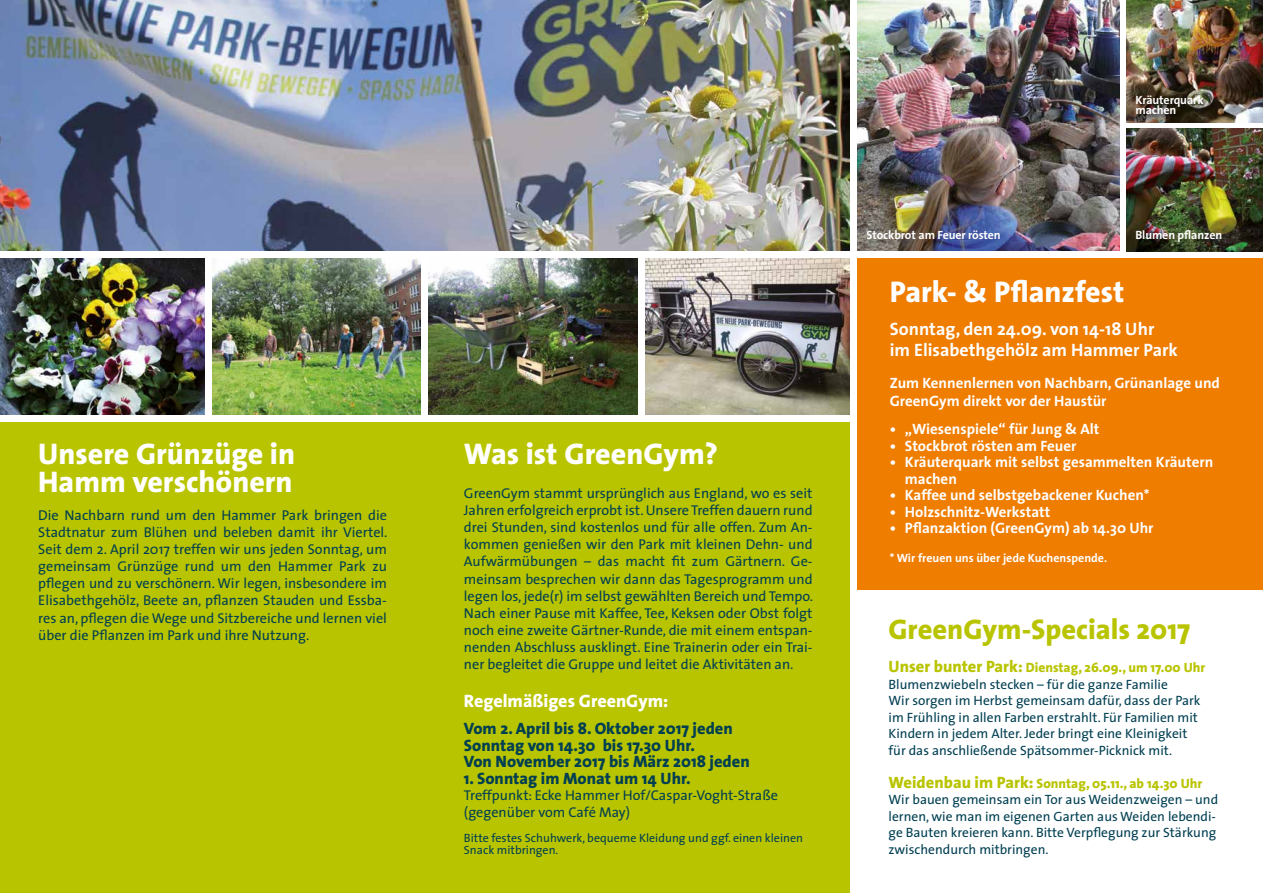
<style>
.page{position:relative;width:1263px;height:893px;background:#fff}
.page>*{position:absolute;margin:0;border:0;box-sizing:border-box;transform-origin:0 0}
.t1{font:800 30px/28.5px "The Sans";color:#fff}
.t2{font:800 28.5px "The Sans";color:#b9c400}
.t3{font:700 18px/21px "The Sans";color:#fff}
.t4{font:800 18px "The Sans";color:#fff}
.t5{font:800 16.5px/16.5px "The Sans";color:#003f52}
.t6{font:700 15px/18px "The Sans";color:#fff}
.t7{font:14.25px/17.1px "The Sans";color:#003f52;text-align:justify}
.t8{font:13.5px/16.5px "The Sans";color:#003f52}
.t9{font:700 12px/10.5px "The Sans";letter-spacing:-.01em;color:#fff}
.t10{font:12px/12px "The Sans";color:#003f52}
.s1{font-weight:800;font-size:16.5px;color:#b9c400}
.s2{font-weight:800;color:#b9c400}
</style>
<div class="page">
<div style="left:858px;top:258px;width:405px;height:332px;background:#ef7d00"></div>
<img style="left:858px;top:0;width:261px;height:251px">
<img style="left:1127px;top:129px;width:136px;height:123px">
<img style="left:1127px;top:0;width:136px;height:123px">
<div style="left:1135px;top:94px;width:75px;height:28px;background:#000;opacity:.75"></div>
<div style="left:0;top:422px;width:849px;height:471px;background:#b9c400"></div>
<img style="left:0;top:0;width:849px;height:251px">
<img style="left:0;top:258px;width:205px;height:157px">
<img style="left:645px;top:258px;width:204px;height:157px">
<img style="left:213px;top:258px;width:208px;height:157px">
<img style="left:429px;top:258px;width:208px;height:156px">
<h1 class="t1" style="left:38px;top:439px;width:258px">Unsere Grünzüge in<br>Hamm verschönern</h1>
<p class="t7" style="left:38px;top:506px;width:351px">Die Nachbarn rund um den Hammer Park bringen die Stadtnatur zum Blühen und beleben damit ihr Viertel.<br>Seit dem 2. April 2017 treffen wir uns jeden Sonntag, um gemeinsam Grünzüge rund um den Hammer Park zu pflegen und zu verschönern. Wir legen, insbesondere im Elisabethgehölz, Beete an, pflanzen Stauden und Essba&shy;res an, pflegen die Wege und Sitzbereiche und lernen viel über die Pflanzen im Park und ihre Nutzung.</p>
<h1 class="t1" style="left:464px;top:439px;width:255px">Was ist GreenGym?</h1>
<p class="t7" style="left:464px;top:484px;width:351px">GreenGym stammt ursprünglich aus England, wo es seit Jahren erfolgreich erprobt ist. Unsere Treffen dauern rund drei Stunden, sind kostenlos und für alle offen. Zum An&shy;kommen genießen wir den Park mit kleinen Dehn- und Aufwärmübungen – das macht fit zum Gärtnern. Ge&shy;meinsam besprechen wir dann das Tagesprogramm und legen los, jede(r) im selbst gewählten Bereich und Tempo.<br>Nach einer Pause mit Kaffee, Tee, Keksen oder Obst folgt noch eine zweite Gärtner-Runde, die mit einem entspan&shy;nenden Abschluss ausklingt. Eine Trainerin oder ein Trai&shy;ner begleitet die Gruppe und leitet die Aktivitäten an.</p>
<p class="t4" style="left:464px;top:686px;width:206px">Regelmäßiges GreenGym:</p>
<p class="t5" style="left:464px;top:720px;width:287px">Vom 2. April bis 8. Oktober 2017 jeden<br>Sonntag von 14.30 bis 17.30 Uhr.<br>Von November 2017 bis März 2018 jeden</p>
<p class="t5" style="left:464px;top:769px;width:228px">1. Sonntag im Monat um 14 Uhr.</p>
<p class="t7" style="left:464px;top:787px;width:316px;line-height:16.5px">Treffpunkt: Ecke Hammer Hof/Caspar-Voght-Straße (gegenüber vom Café May)</p>
<p class="t10" style="left:464px;top:832px;width:341px">Bitte festes Schuhwerk, bequeme Kleidung und ggf. einen kleinen<br>Snack mitbringen.</p>
<p class="t9" style="left:866px;top:229px;width:136px">Stockbrot am Feuer rösten</p>
<p class="t9" style="left:1135px;top:94px;width:70px">Kräuterquark machen</p>
<p class="t9" style="left:1135px;top:229px;width:88px">Blumen pflanzen</p>
<h1 class="t1" style="left:890px;top:277px;width:236px">Park- &amp; Pflanzfest</h1>
<p class="t3" style="left:890px;top:318px;width:290px">Sonntag, den 24.09. von 14-18 Uhr im Elisabethgehölz am Hammer Park</p>
<p class="t6" style="left:890px;top:373px;width:332px">Zum Kennenlernen von Nachbarn, Grünanlage und<br>GreenGym direkt vor der Haustür</p>
<p class="t6" style="left:890px;top:420px;width:211px">• „Wiesenspiele“ für Jung &amp; Alt</p>
<p class="t6" style="left:890px;top:436px;width:188px">• Stockbrot rösten am Feuer</p>
<p class="t6" style="left:905px;top:453px;width:310px;line-height:16.5px;text-indent:-15px">• Kräuterquark mit selbst gesammelten Kräutern machen</p>
<p class="t6" style="left:890px;top:486px;width:261px">• Kaffee und selbstgebackener Kuchen*</p>
<p class="t6" style="left:890px;top:502px;width:162px">• Holzschnitz-Werkstatt</p>
<p class="t6" style="left:890px;top:519px;width:265px">• Pflanzaktion (GreenGym) ab 14.30 Uhr</p>
<p class="t9" style="left:890px;top:552px;width:219px">* Wir freuen uns über jede Kuchenspende.</p>
<h2 class="t2" style="left:888px;top:606px;width:303px">GreenGym-Specials 2017</h2>
<p class="t8" style="left:888px;top:659px;width:318px"><span class="s1">Unser bunter Park:</span> <span class="s2">Dienstag, 26.09., um 17.00 Uhr </span>Blumenzwiebeln stecken – für die ganze Familie<br>Wir sorgen im Herbst gemeinsam dafür, dass der Park im Frühling in allen Farben erstrahlt. Für Familien mit Kindern in jedem Alter. Jeder bringt eine Kleinigkeit für das anschließende Spätsommer-Picknick mit.</p>
<p class="t8" style="left:888px;top:774px;width:331px"><span class="s1">Weidenbau im Park:</span> <span class="s2">Sonntag, 05.11., ab 14.30 Uhr </span>Wir bauen gemeinsam ein Tor aus Weidenzweigen – und lernen, wie man im eigenen Garten aus Weiden lebendi&shy;ge Bauten kreieren kann. Bitte Verpflegung zur Stärkung zwischendurch mitbringen.</p>
</div>
